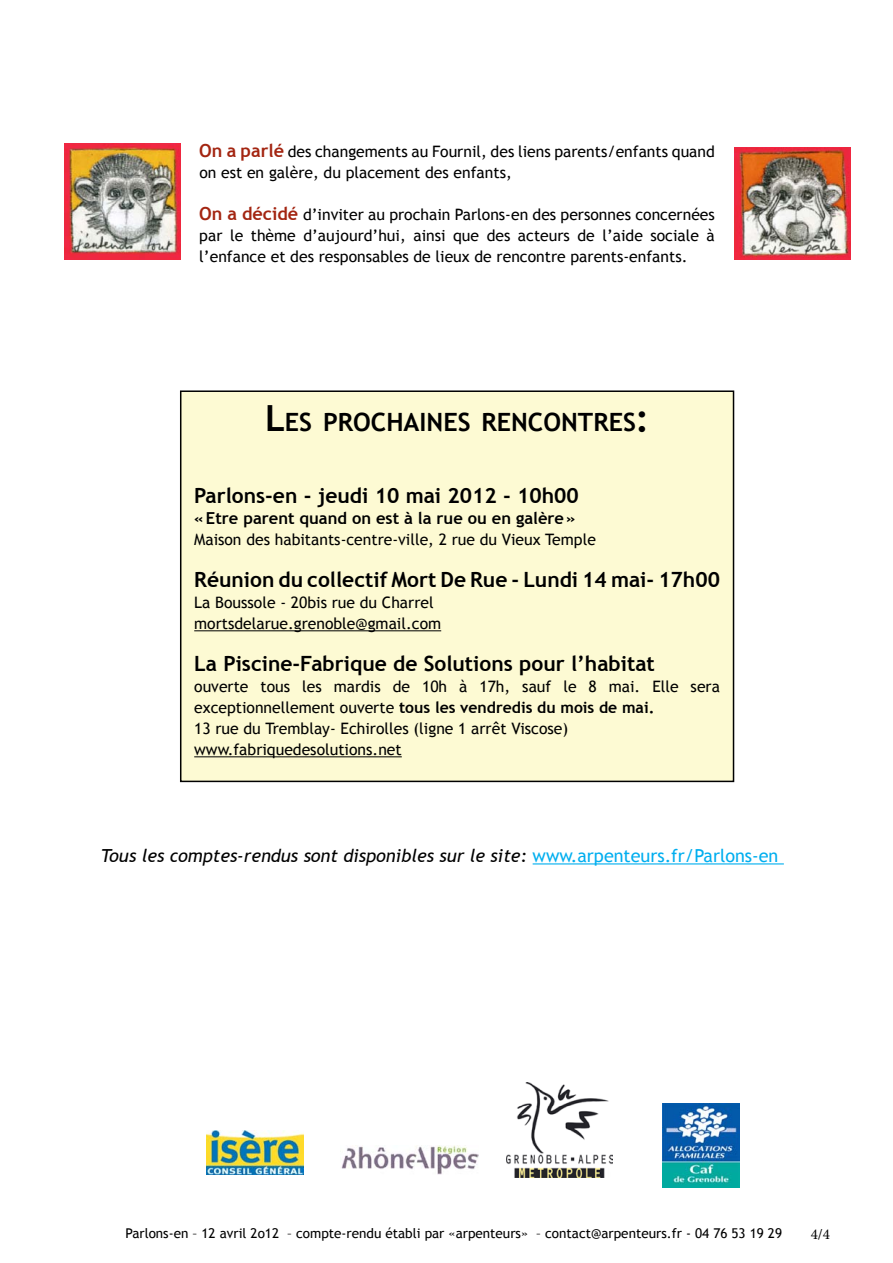
<style>
.page{position:relative;width:893px;height:1263px;background:#fff}
.page>*{position:absolute;margin:0;border:0;box-sizing:border-box;transform-origin:0 0}
.t1{font:700 25.2px "Trebuchet MS";color:#000}
.t2{font:700 21px "Trebuchet MS";color:#000}
.t3{font:italic 18px "Trebuchet MS";color:#000}
.t4{font:700 16.5px "Trebuchet MS";color:#000}
.t5{font:15.75px/21px "Trebuchet MS";color:#000}
.t6{font:15px "Minion Pro";color:#000}
.t7{font:13.5px "Trebuchet MS";color:#000}
.s1{font-weight:700;font-size:18px;color:#a32511}
.s2{font-size:36px}
.s3{font-weight:700}
.s4{font-style:normal;color:#00aeef}
</style>
<div class="page">
<img style="left:662px;top:1103px;width:78px;height:84px">
<img style="left:206px;top:1130px;width:97px;height:44px">
<img style="left:341px;top:1145px;width:137px;height:29px">
<div style="left:181px;top:391px;width:552px;height:390px;background:#fdfad3"></div>
<hr style="left:194px;top:630px;width:247px;height:1px;background:#000">
<hr style="left:194px;top:756px;width:208px;height:1px;background:#000">
<div style="left:180px;top:390px;width:554px;height:392px;border:2px solid #000"></div>
<img style="left:64px;top:144px;width:117px;height:115px">
<img style="left:734px;top:148px;width:117px;height:111px">
<img style="left:506px;top:1083px;width:106px;height:95px">
<hr style="left:533px;top:863px;width:251px;height:1px;background:#00aeef">
<p class="t5" style="left:199px;top:141px;width:517px"><span class="s1">On a parlé</span> des changements au Fournil, des liens parents/enfants quand on est en galère, du placement des enfants,</p>
<p class="t5" style="left:199px;top:204px;width:517px;text-align:justify"><span class="s1">On a décidé</span> d’inviter au prochain Parlons-en des personnes concernées par le thème d’aujourd’hui, ainsi que des acteurs de l’aide sociale à l’enfance et des responsables de lieux de rencontre parents-enfants.</p>
<h1 class="t1" style="left:265px;top:407px;width:386px"><span class="s2">L</span>ES PROCHAINES RENCONTRES<span class="s2">:</span></h1>
<h2 class="t2" style="left:194px;top:482px;width:386px">Parlons-en - jeudi 10 mai 2012 - 10h00</h2>
<p class="t4" style="left:194px;top:508px;width:383px">«Etre parent quand on est à la rue ou en galère»</p>
<p class="t5" style="left:194px;top:529px;width:403px">Maison des habitants-centre-ville, 2 rue du Vieux Temple</p>
<h2 class="t2" style="left:194px;top:566px;width:527px">Réunion du collectif Mort De Rue - Lundi 14 mai- 17h00</h2>
<p class="t5" style="left:194px;top:592px;width:248px">La Boussole - 20bis rue du Charrel mortsdelarue.grenoble@gmail.com</p>
<h2 class="t2" style="left:194px;top:650px;width:462px">La Piscine-Fabrique de Solutions pour l’habitat</h2>
<p class="t5" style="left:194px;top:676px;width:527px">ouverte tous les mardis de 10h à 17h, sauf le 8 mai. Elle sera exceptionnellement ouverte <span class="s3">tous les vendredis du mois de mai.<br></span>13 rue du Tremblay- Echirolles (ligne 1 arrêt Viscose) www.fabriquedesolutions.net</p>
<p class="t3" style="left:101px;top:845px;width:679px">Tous les comptes-rendus sont disponibles sur le site: <span class="s4">www.arpenteurs.fr/Parlons-en</span></p>
<p class="t7" style="left:125px;top:1225px;width:658px">Parlons-en – 12 avril 2o12 – compte-rendu établi par «arpenteurs» – contact@arpenteurs.fr - 04 76 53 19 29</p>
<p class="t6" style="left:811px;top:1224px;width:21px">4/4</p>
</div>
